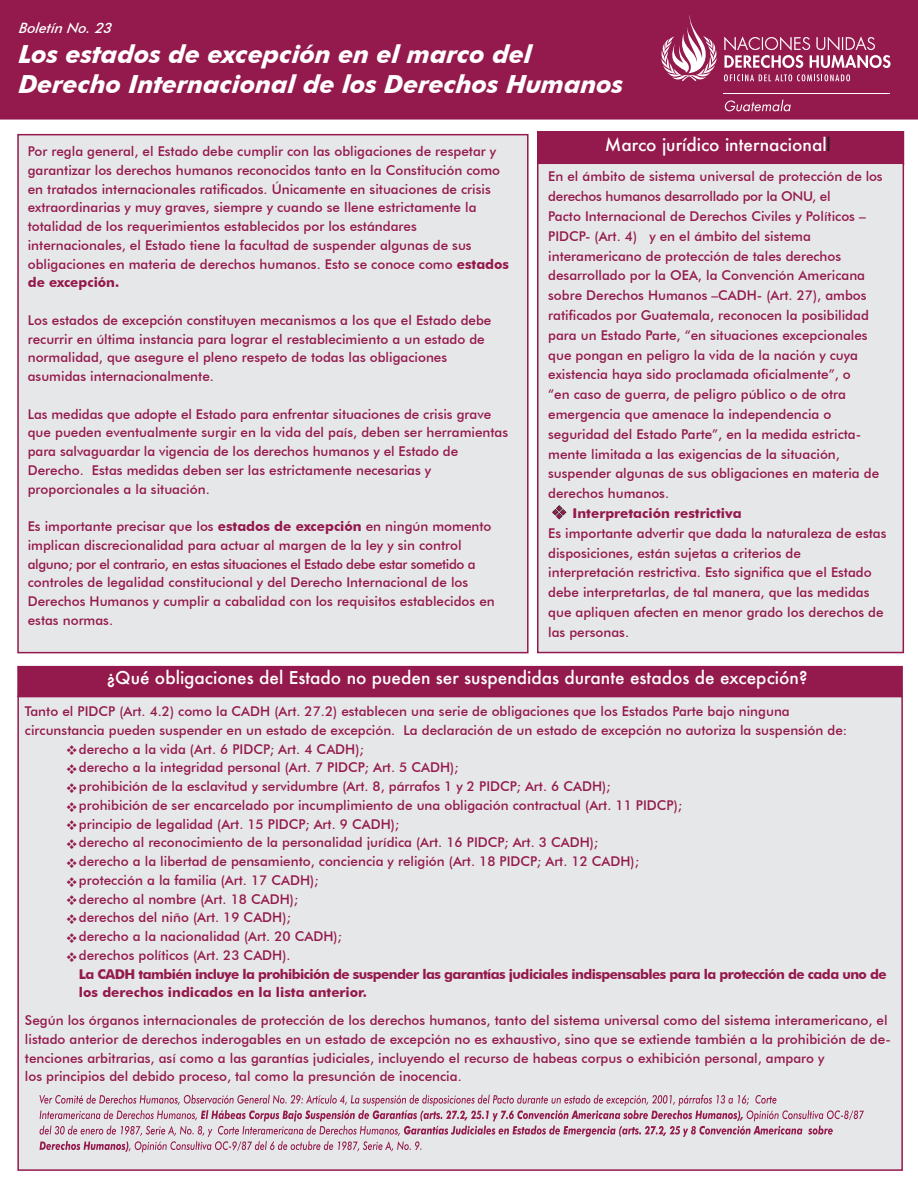
<style>
.page{position:relative;width:918px;height:1188px;background:#fff}
.page>*{position:absolute;margin:0;border:0;box-sizing:border-box;transform-origin:0 0}
.t1{font:italic 700 24.9px "Futura BT";color:#fff}
.t2{font:500 17.25px "Futura";color:#fff}
.t3{font:italic 500 14.25px "Futura BT";color:#fff}
.t4{font:500 13.5px/18.8px "Futura BT";color:#94194c}
.t5{font:700 13.5px "Futura BT";letter-spacing:-.04em;color:#94194c}
.t6{font:700 13.5px "Futura BT";color:#94194c}
.s1{color:#231f20}
.s2{font-weight:700}
</style>
<div class="page">
<div style="left:0;top:0;width:918px;height:120px;background:#94194c"></div>
<svg style="left:724px;top:100px;width:67px;height:11px"></svg>
<hr style="left:723px;top:93px;width:167px;height:1px;background:#fff">
<svg style="left:661px;top:15px;width:56px;height:66px"></svg>
<svg style="left:724px;top:36px;width:167px;height:32px;background:#b1597e"></svg>
<svg style="left:724px;top:74px;width:126px;height:7px"></svg>
<div style="left:17px;top:134px;width:512px;height:519px;background:#e6e7e9;border:2px solid #94194c"></div>
<div style="left:537px;top:131px;width:367px;height:34px;background:#94194c"></div>
<div style="left:537px;top:163px;width:367px;height:490px;background:#e6e7e9;border:2px solid #94194c"></div>
<div style="left:17px;top:696px;width:886px;height:475px;background:#e6e7e9;border:2px solid #94194c"></div>
<div style="left:17px;top:666px;width:886px;height:31px;background:#94194c"></div>
<svg style="left:39px;top:1095px;width:825px;height:57px"></svg>
<svg style="left:552px;top:505px;width:14px;height:15px"></svg>
<p class="t3" style="left:19px;top:20px;width:97px">Boletín No. 23</p>
<p class="t1" style="left:18px;top:39px;width:518px">Los estados de excepción en el marco del</p>
<p class="t1" style="left:18px;top:69px;width:606px">Derecho Internacional de los Derechos Humanos</p>
<p class="t2" style="left:605px;top:133px;width:228px">Marco jurídico internacional<span class="s1">l</span></p>
<p class="t4" style="left:548px;top:167px;width:336px;line-height:19.8px">En el ámbito de sistema universal de protección de los derechos humanos desarrollado por la ONU, el</p>
<p class="t4" style="left:548px;top:206px;width:319px;line-height:19.8px">Pacto Internacional de Derechos Civiles y Políticos –<br>PIDCP- (Art. 4) y en el ámbito del sistema</p>
<p class="t4" style="left:548px;top:246px;width:322px;line-height:19.8px">interamericano de protección de tales derechos desarrollado por la OEA, la Convención Americana sobre Derechos Humanos –CADH- (Art. 27), ambos ratificados por Guatemala, reconocen la posibilidad para un Estado Parte, “en situaciones excepcionales que pongan en peligro la vida de la nación y cuya existencia haya sido proclamada oficialmente”, o</p>
<p class="t4" style="left:548px;top:384px;width:299px;line-height:19.8px">“en caso de guerra, de peligro público o de otra emergencia que amenace la independencia o</p>
<p class="t4" style="left:548px;top:424px;width:332px;line-height:19.8px">seguridad del Estado Parte”, en la medida estricta&shy;mente limitada a las exigencias de la situación, suspender algunas de sus obligaciones en materia de derechos humanos.</p>
<p class="t6" style="left:573px;top:505px;width:171px">Interpretación restrictiva</p>
<p class="t4" style="left:548px;top:523px;width:340px;line-height:19.8px">Es importante advertir que dada la naturaleza de estas disposiciones, están sujetas a criterios de</p>
<p class="t4" style="left:548px;top:563px;width:337px;line-height:19.8px">interpretación restrictiva. Esto significa que el Estado debe interpretarlas, de tal manera, que las medidas que apliquen afecten en menor grado los derechos de las personas.</p>
<p class="t2" style="left:107px;top:666px;width:702px">¿Qué obligaciones del Estado no pueden ser suspendidas durante estados de excepción?</p>
<p class="t4" style="left:25px;top:702px;width:766px">Tanto el PIDCP (Art. 4.2) como la CADH (Art. 27.2) establecen una serie de obligaciones que los Estados Parte bajo ninguna</p>
<p class="t4" style="left:25px;top:721px;width:824px">circunstancia pueden suspender en un estado de excepción. La declaración de un estado de excepción no autoriza la suspensión de:</p>
<p class="t4" style="left:79px;top:739px;width:286px">derecho a la vida (Art. 6 PIDCP; Art. 4 CADH);</p>
<p class="t4" style="left:79px;top:758px;width:381px">derecho a la integridad personal (Art. 7 PIDCP; Art. 5 CADH);</p>
<p class="t4" style="left:79px;top:777px;width:533px">prohibición de la esclavitud y servidumbre (Art. 8, párrafos 1 y 2 PIDCP; Art. 6 CADH);</p>
<p class="t4" style="left:79px;top:796px;width:605px">prohibición de ser encarcelado por incumplimiento de una obligación contractual (Art. 11 PIDCP);</p>
<p class="t4" style="left:79px;top:814px;width:322px">principio de legalidad (Art. 15 PIDCP; Art. 9 CADH);</p>
<p class="t4" style="left:79px;top:833px;width:521px">derecho al reconocimiento de la personalidad jurídica (Art. 16 PIDCP; Art. 3 CADH);</p>
<p class="t4" style="left:79px;top:852px;width:562px">derecho a la libertad de pensamiento, conciencia y religión (Art. 18 PIDCP; Art. 12 CADH);</p>
<p class="t4" style="left:79px;top:871px;width:241px">protección a la familia (Art. 17 CADH);</p>
<p class="t4" style="left:79px;top:889px;width:221px">derecho al nombre (Art. 18 CADH);</p>
<p class="t4" style="left:79px;top:908px;width:213px">derechos del niño (Art. 19 CADH);</p>
<p class="t4" style="left:79px;top:927px;width:265px">derecho a la nacionalidad (Art. 20 CADH);</p>
<p class="t4" style="left:79px;top:946px;width:213px">derechos políticos (Art. 23 CADH).</p>
<p class="t5" style="left:79px;top:966px;width:809px">La CADH también incluye la prohibición de suspender las garantías judiciales indispensables para la protección de cada uno de</p>
<p class="t6" style="left:79px;top:984px;width:290px">los derechos indicados en la lista anterior.</p>
<p class="t4" style="left:25px;top:1011px;width:867px">Según los órganos internacionales de protección de los derechos humanos, tanto del sistema universal como del sistema interamericano, el listado anterior de derechos inderogables en un estado de excepción no es exhaustivo, sino que se extiende también a la prohibición de de&shy;tenciones arbitrarias, así como a las garantías judiciales, incluyendo el recurso de habeas corpus o exhibición personal, amparo y</p>
<p class="t4" style="left:25px;top:1067px;width:438px">los principios del debido proceso, tal como la presunción de inocencia.</p>
<p class="t4" style="left:28px;top:142px;width:474px">Por regla general, el Estado debe cumplir con las obligaciones de respetar y garantizar los derechos humanos reconocidos tanto en la Constitución como en tratados internacionales ratificados. Únicamente en situaciones de crisis extraordinarias y muy graves, siempre y cuando se llene estrictamente la totalidad de los requerimientos establecidos por los estándares</p>
<p class="t4" style="left:28px;top:236px;width:483px">internacionales, el Estado tiene la facultad de suspender algunas de sus obligaciones en materia de derechos humanos. Esto se conoce como <span class="s2">estados de excepción.</span></p>
<p class="t4" style="left:28px;top:311px;width:465px">Los estados de excepción constituyen mecanismos a los que el Estado debe recurrir en última instancia para lograr el restablecimiento a un estado de normalidad, que asegure el pleno respeto de todas las obligaciones</p>
<p class="t4" style="left:28px;top:367px;width:188px">asumidas internacionalmente.</p>
<p class="t4" style="left:28px;top:404px;width:465px">Las medidas que adopte el Estado para enfrentar situaciones de crisis grave</p>
<p class="t4" style="left:28px;top:423px;width:482px">que pueden eventualmente surgir en la vida del país, deben ser herramientas para salvaguardar la vigencia de los derechos humanos y el Estado de</p>
<p class="t4" style="left:28px;top:461px;width:405px">Derecho. Estas medidas deben ser las estrictamente necesarias y proporcionales a la situación.</p>
<p class="t4" style="left:28px;top:517px;width:465px">Es importante precisar que los <span class="s2">estados de excepción</span> en ningún momento implican discrecionalidad para actuar al margen de la ley y sin control</p>
<p class="t4" style="left:28px;top:554px;width:469px">alguno; por el contrario, en estas situaciones el Estado debe estar sometido a controles de legalidad constitucional y del Derecho Internacional de los Derechos Humanos y cumplir a cabalidad con los requisitos establecidos en estas normas.</p>
</div>
